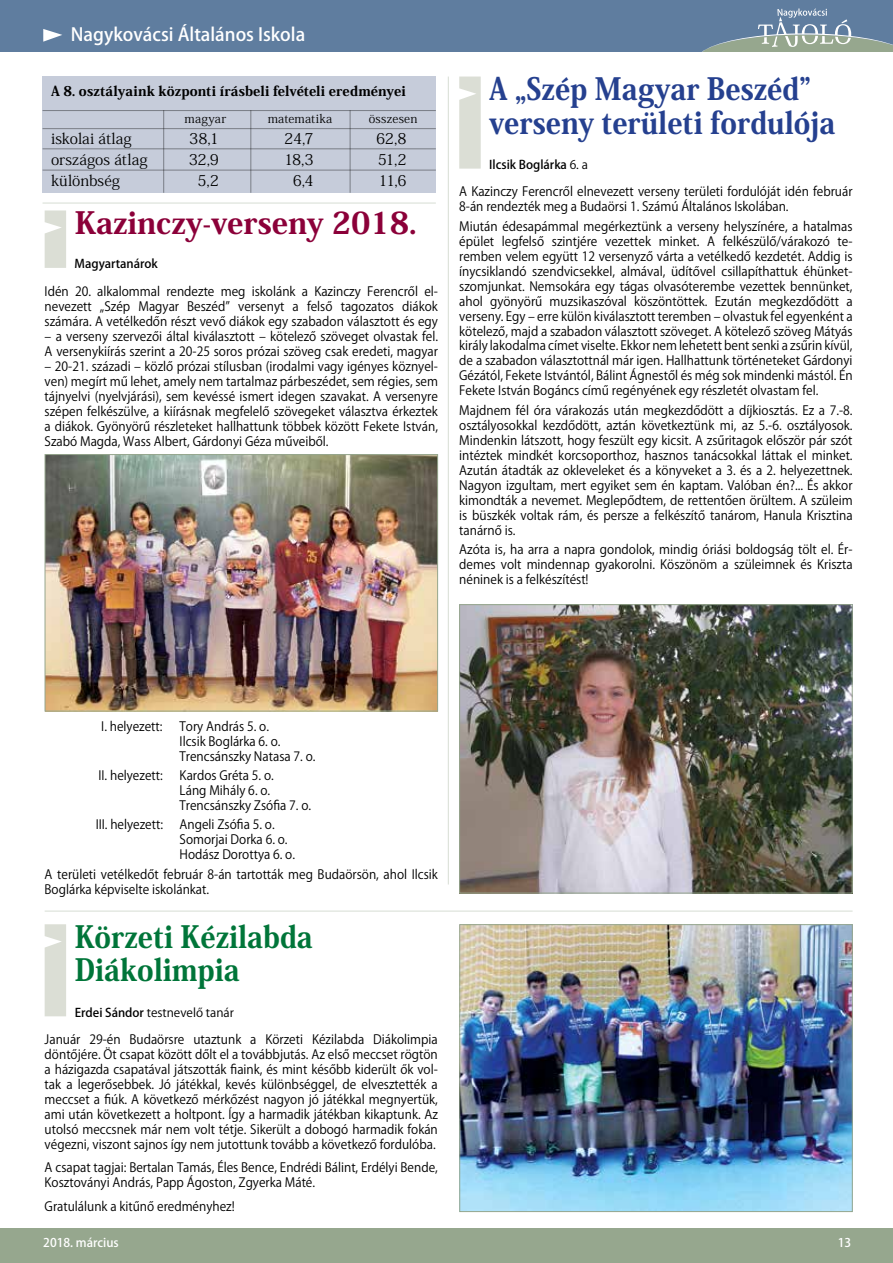
<style>
.page{position:relative;width:893px;height:1263px;background:#fff}
.page>*{position:absolute;margin:0;border:0;box-sizing:border-box;transform-origin:0 0}
.t1{font:800 30.3px/33.3px "Koz Min Pr 6 N";color:#25408f;scale:.93 1}
.t2{font:800 30.3px/33.3px "Koz Min Pr 6 N";color:#007539;scale:.93 1}
.t3{font:800 30.3px "Koz Min Pr 6 N";color:#8b0039}
.t4{font:500 18px "Koz Go Pr 6 N";color:#fff}
.t5{font:15px "Koz Min Pr 6 N";color:#000}
.t6{font:800 13.5px "Koz Min Pr 6 N";letter-spacing:.005em;color:#000}
.t7{font:12.75px/15px "Koz Go Pr 6 N";color:#000;scale:.95 1}
.t8{font:500 12px "Koz Go Pr 6 N";color:#000}
.t9{font:12px "Koz Go Pr 6 N";color:#000}
.t10{font:12px "Koz Min Pr 6 N";letter-spacing:.015em;color:#000}
.t11{font:500 12px "Koz Go Pr 6 N";color:#fff}
.s1{font-weight:400}
.s2{font-weight:500}
</style>
<div class="page">
<div style="left:0;top:0;width:893px;height:51px;background:#5f7d9f"></div>
<svg style="left:43px;top:29px;width:19px;height:13px"></svg>
<svg style="left:703px;top:9px;width:190px;height:42px"></svg>
<div style="left:0;top:1229px;width:893px;height:34px;background:#96a78e"></div>
<svg style="left:45px;top:210px;width:21px;height:58px"></svg>
<svg style="left:459px;top:77px;width:22px;height:92px;background:#dde0d8"></svg>
<img style="left:47px;top:456px;width:389px;height:253px">
<div style="left:45px;top:454px;width:393px;height:257px;border:1px solid #96a78e"></div>
<img style="left:461px;top:606px;width:390px;height:285px">
<div style="left:459px;top:604px;width:394px;height:289px;border:1px solid #96a78e"></div>
<div style="left:45px;top:924px;width:21px;height:92px;background:#dbded5"></div>
<img style="left:461px;top:926px;width:390px;height:284px">
<div style="left:459px;top:924px;width:394px;height:288px;border:1px solid #96a78e"></div>
<hr style="left:45px;top:911px;width:808px;height:1px;background:#96a78e">
<hr style="left:448px;top:77px;width:1px;height:807px;background:#96a78e">
<div style="left:43px;top:77px;width:393px;height:116px;background:#c6ccda"></div>
<hr style="left:43px;top:110px;width:393px;height:1px;background:#000">
<hr style="left:43px;top:128px;width:393px;height:1px;background:#000">
<hr style="left:43px;top:148px;width:393px;height:1px;background:#000">
<hr style="left:43px;top:170px;width:393px;height:1px;background:#000">
<hr style="left:163px;top:110px;width:1px;height:83px;background:#000">
<hr style="left:250px;top:110px;width:1px;height:83px;background:#000">
<hr style="left:350px;top:110px;width:1px;height:83px;background:#000">
<hr style="left:43px;top:203px;width:393px;height:1px;background:#96a78e">
<h2 class="t4" style="left:71px;top:25px;width:236px">Nagykovácsi Általános Iskola</h2>
<p class="t6" style="left:51px;top:83px;width:356px">A 8. osztályaink központi írásbeli felvételi eredményei</p>
<p class="t10" style="left:185px;top:111px;width:43px">magyar</p>
<p class="t10" style="left:268px;top:111px;width:66px">matematika</p>
<p class="t10" style="left:369px;top:111px;width:50px">összesen</p>
<p class="t5" style="left:51px;top:130px;width:82px">iskolai átlag</p>
<p class="t5" style="left:189px;top:130px;width:31px">38,1</p>
<p class="t5" style="left:284px;top:130px;width:31px">24,7</p>
<p class="t5" style="left:376px;top:130px;width:32px">62,8</p>
<p class="t5" style="left:51px;top:151px;width:98px">országos átlag</p>
<p class="t5" style="left:189px;top:151px;width:32px">32,9</p>
<p class="t5" style="left:284px;top:151px;width:31px">18,3</p>
<p class="t5" style="left:378px;top:151px;width:30px">51,2</p>
<p class="t5" style="left:51px;top:172px;width:71px">különbség</p>
<p class="t5" style="left:198px;top:172px;width:23px">5,2</p>
<p class="t5" style="left:293px;top:172px;width:22px">6,4</p>
<p class="t5" style="left:378px;top:172px;width:30px">11,6</p>
<h1 class="t3" style="left:75px;top:206px;width:343px">Kazinczy-verseny 2018.</h1>
<p class="t8" style="left:75px;top:257px;width:85px">Magyartanárok</p>
<p class="t7" style="left:45px;top:284px;width:416px;text-align:justify">Idén 20. alkalommal rendezte meg iskolánk a Kazinczy Ferencről el&shy;nevezett „Szép Magyar Beszéd” versenyt a felső tagozatos diákok számára. A vetélkedőn részt vevő diákok egy szabadon választott és egy</p>
<p class="t7" style="left:45px;top:329px;width:416px">– a verseny szervezői által kiválasztott – kötelező szöveget olvastak fel.<br>A versenykiírás szerint a 20-25 soros prózai szöveg csak eredeti, magyar</p>
<p class="t7" style="left:45px;top:359px;width:416px;text-align:justify">– 20-21. századi – közlő prózai stílusban (irodalmi vagy igényes köznyel&shy;ven) megírt mű lehet, amely nem tartalmaz párbeszédet, sem régies, sem tájnyelvi (nyelvjárási), sem kevéssé ismert idegen szavakat. A versenyre szépen felkészülve, a kiírásnak megfelelő szövegeket választva érkeztek a diákok. Gyönyörű részleteket hallhattunk többek között Fekete István, Szabó Magda, Wass Albert, Gárdonyi Géza műveiből.</p>
<h1 class="t1" style="left:489px;top:73px;width:373px">A „Szép Magyar Beszéd” verseny területi fordulója</h1>
<p class="t8" style="left:489px;top:158px;width:100px">Ilcsik Boglárka <span class="s1">6. a</span></p>
<p class="t7" style="left:459px;top:184px;width:416px">A Kazinczy Ferencről elnevezett verseny területi fordulóját idén február<br>8-án rendezték meg a Budaörsi 1. Számú Általános Iskolában.</p>
<p class="t7" style="left:459px;top:219px;width:416px;text-align:justify">Miután édesapámmal megérkeztünk a verseny helyszínére, a hatalmas épület legfelső szintjére vezettek minket. A felkészülő/várakozó te&shy;remben velem együtt 12 versenyző várta a vetélkedő kezdetét. Addig is ínycsiklandó szendvicsekkel, almával, üdítővel csillapíthattuk éhünket&shy;szomjunkat. Nemsokára egy tágas olvasóterembe vezettek bennünket, ahol gyönyörű muzsikaszóval köszöntöttek. Ezután megkezdődött a verseny. Egy – erre külön kiválasztott teremben – olvastuk fel egyenként a kötelező, majd a szabadon választott szöveget. A kötelező szöveg Mátyás király lakodalma címet viselte. Ekkor nem lehetett bent senki a zsűrin kívül, de a szabadon választottnál már igen. Hallhattunk történeteket Gárdonyi Gézától, Fekete Istvántól, Bálint Ágnestől és még sok mindenki mástól. Én Fekete István Bogáncs című regényének egy részletét olvastam fel.</p>
<p class="t7" style="left:459px;top:403px;width:416px;text-align:justify">Majdnem fél óra várakozás után megkezdődött a díjkiosztás. Ez a 7.-8. osztályosokkal kezdődött, aztán következtünk mi, az 5.-6. osztályosok.<br>Mindenkin látszott, hogy feszült egy kicsit. A zsűritagok először pár szót intéztek mindkét korcsoporthoz, hasznos tanácsokkal láttak el minket.<br>Azután átadták az okleveleket és a könyveket a 3. és a 2. helyezettnek.<br>Nagyon izgultam, mert egyiket sem én kaptam. Valóban én?... És akkor kimondták a nevemet. Meglepődtem, de rettentően örültem. A szüleim is büszkék voltak rám, és persze a felkészítő tanárom, Hanula Krisztina tanárnő is.</p>
<p class="t7" style="left:459px;top:542px;width:416px;text-align:justify">Azóta is, ha arra a napra gondolok, mindig óriási boldogság tölt el. Ér&shy;demes volt mindennap gyakorolni. Köszönöm a szüleimnek és Kriszta néninek is a felkészítést!</p>
<p class="t7" style="left:101px;top:719px;width:66px">I. helyezett:</p>
<p class="t7" style="left:180px;top:719px;width:144px">Tory András 5. o.<br>Ilcsik Boglárka 6. o.<br>Trencsánszky Natasa 7. o.</p>
<p class="t7" style="left:98px;top:768px;width:69px">II. helyezett:</p>
<p class="t7" style="left:180px;top:768px;width:140px">Kardos Gréta 5. o.<br>Láng Mihály 6. o.<br>Trencsánszky Zsófia 7. o.</p>
<p class="t7" style="left:96px;top:817px;width:72px">III. helyezett:</p>
<p class="t7" style="left:180px;top:817px;width:123px">Angeli Zsófia 5. o.<br>Somorjai Dorka 6. o.<br>Hodász Dorottya 6. o.</p>
<p class="t7" style="left:45px;top:867px;width:416px">A területi vetélkedőt február 8-án tartották meg Budaörsön, ahol Ilcsik<br>Boglárka képviselte iskolánkat.</p>
<h1 class="t2" style="left:75px;top:921px;width:257px">Körzeti Kézilabda<br>Diákolimpia</h1>
<p class="t9" style="left:75px;top:1005px;width:161px"><span class="s2">Erdei Sándor</span> testnevelő tanár</p>
<p class="t7" style="left:45px;top:1032px;width:415px;text-align:justify">Január 29-én Budaörsre utaztunk a Körzeti Kézilabda Diákolimpia döntőjére. Öt csapat között dőlt el a továbbjutás. Az első meccset rögtön a házigazda csapatával játszották fiaink, és mint később kiderült ők vol&shy;tak a legerősebbek. Jó játékkal, kevés különbséggel, de elvesztették a meccset a fiúk. A következő mérkőzést nagyon jó játékkal megnyertük, ami után következett a holtpont. Így a harmadik játékban kikaptunk. Az utolsó meccsnek már nem volt tétje. Sikerült a dobogó harmadik fokán végezni, viszont sajnos így nem jutottunk tovább a következő fordulóba.</p>
<p class="t7" style="left:45px;top:1160px;width:415px">A csapat tagjai: Bertalan Tamás, Éles Bence, Endrédi Bálint, Erdélyi Bende,<br>Kosztoványi András, Papp Ágoston, Zgyerka Máté.</p>
<p class="t7" style="left:45px;top:1199px;width:202px">Gratulálunk a kitűnő eredményhez!</p>
<p class="t11" style="left:43px;top:1236px;width:77px">2018. március</p>
<p class="t11" style="left:838px;top:1236px;width:15px">13</p>
</div>
